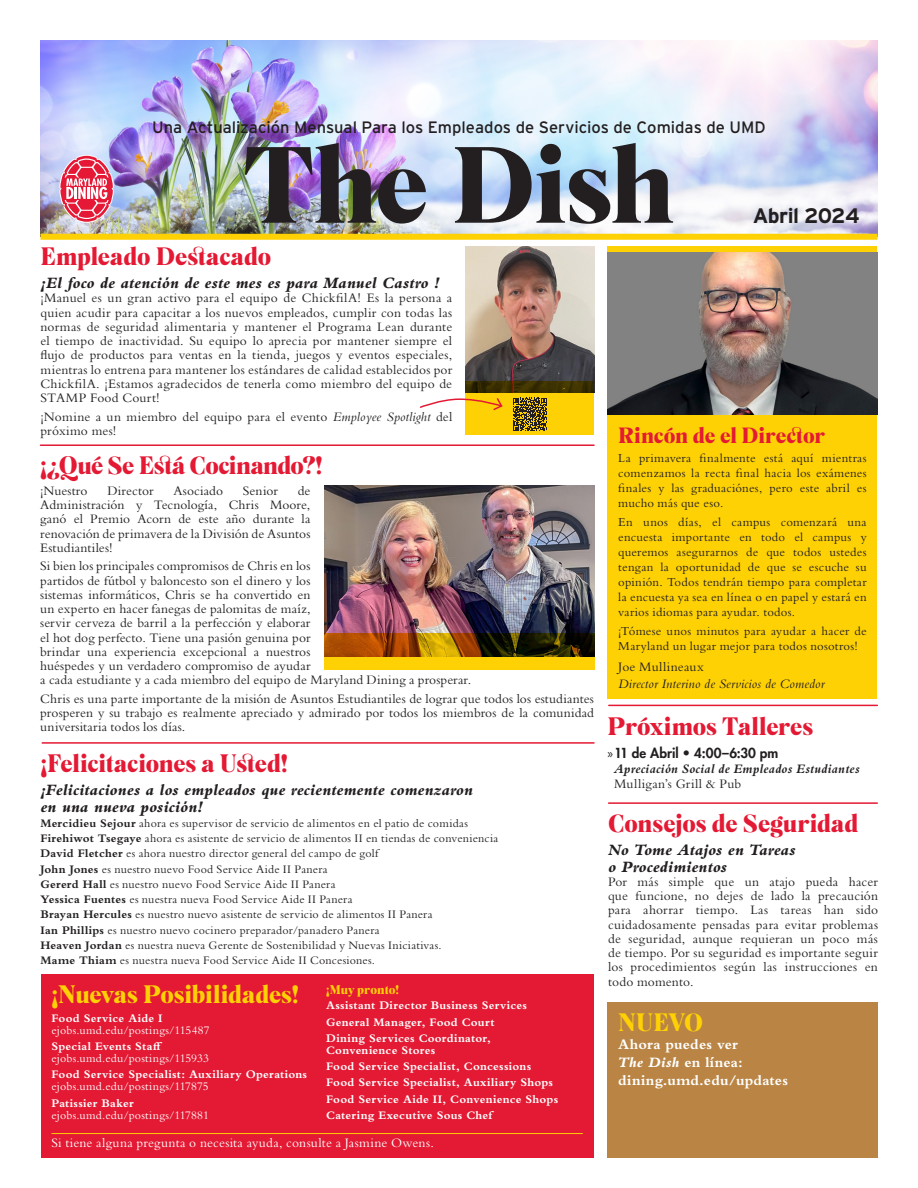
<style>
.page{position:relative;width:918px;height:1188px;background:#fff}
.page>*{position:absolute;margin:0;border:0;box-sizing:border-box;transform-origin:0 0}
.t1{font:105px "Mogan";letter-spacing:-.02em;color:#231f20}
.Headers{font:24px "Mogan";letter-spacing:-.01em;color:#e41933}
.Headers-2{font:24px "Mogan";letter-spacing:-.01em;color:#fed105}
.Headers-3{font:21px "Mogan";color:#e41933}
.t2{font:700 21px "Interstate";letter-spacing:-.03em;color:#231f20}
.Body{font:italic 800 16.5px/16.5px "Bembo Std";letter-spacing:.01em;color:#231f20}
.t3{font:16.5px "Interstate";color:#231f20}
.Body-2{font:700 15px/18px "Bembo Std";letter-spacing:.015em;color:#fff}
.Body-3{font:13.5px/14.2px "Bembo Std";letter-spacing:.005em;color:#231f20;text-align:justify}
.t4{font:italic 700 13.5px/15px "Bembo Std";letter-spacing:.015em;color:#231f20}
.Body-4{font:13.5px "Bembo Std";letter-spacing:.015em;color:#fff}
.Body-5{font:italic 13.5px/16.5px "Bembo Std";letter-spacing:.015em;color:#231f20}
.Body-6{font:12.75px/15px "Bembo Std";letter-spacing:.02em;color:#231f20;text-align:justify}
.Body-7{font:12px "Bembo Std";letter-spacing:.02em;color:#231f20}
.Body-8{font:700 12px/12px "Bembo Std";letter-spacing:.02em;color:#fff}
.Body-9{font:12px/12px "Bembo Std";letter-spacing:.015em;color:#fff}
.Headers-4{font:12px "Mogan";letter-spacing:.005em;color:#fed105}
.s1{font-style:italic}
.s2{font-weight:700}
.s3{font-weight:400}
.s4{font-style:normal}
.s5{font-family:"Myriad Pro";font-weight:400;font-style:normal}
.s6{font-family:"Futura Std";font-weight:800;font-style:normal}
.s7{font-weight:400;font-style:normal}
.s8{font-weight:800;font-style:italic}
</style>
<div class="page">
<img style="left:40px;top:40px;width:838px;height:194px">
<svg style="left:59px;top:155px;width:55px;height:68px;background:#e27d91"></svg>
<div style="left:40px;top:234px;width:838px;height:6px;background:#fed105"></div>
<div style="left:41px;top:974px;width:553px;height:184px;background:#e41933"></div>
<hr style="left:51px;top:1133px;width:532px;height:1px;background:#fed105">
<img style="left:466px;top:247px;width:128px;height:135px">
<svg style="left:466px;top:382px;width:128px;height:53px;background:#c8a403"></svg>
<div style="left:608px;top:246px;width:270px;height:452px;background:#fed105"></div>
<img style="left:608px;top:252px;width:270px;height:162px">
<svg style="left:513px;top:398px;width:34px;height:33px"></svg>
<svg style="left:419px;top:397px;width:85px;height:14px"></svg>
<hr style="left:40px;top:444px;width:554px;height:2px;background:#e41933">
<hr style="left:42px;top:742px;width:552px;height:2px;background:#e41933">
<hr style="left:609px;top:705px;width:268px;height:1px;background:#e41933">
<hr style="left:609px;top:802px;width:268px;height:2px;background:#e41933">
<img style="left:324px;top:485px;width:270px;height:148px">
<svg style="left:324px;top:633px;width:270px;height:36px;background:#9f7002"></svg>
<div style="left:607px;top:1002px;width:271px;height:156px;background:#ba8544"></div>
<p class="t3" style="left:152px;top:117px;width:615px">Una Actualización Mensual Para los Empleados de Servicios de Comidas de UMD</p>
<p class="t1" style="left:243px;top:117px;width:434px">The Dish</p>
<p class="t2" style="left:753px;top:203px;width:108px">Abril 2024</p>
<p class="Headers" style="left:40px;top:241px;width:232px">Empleado Destacado</p>
<p class="Body" style="left:40px;top:275px;width:400px">¡El foco de atención de este mes es para Manuel Castro !</p>
<p class="Body-3" style="left:40px;top:291px;width:413px">¡Manuel es un gran activo para el equipo de ChickfilA! Es la persona a quien acudir para capacitar a los nuevos empleados, cumplir con todas las normas de seguridad alimentaria y mantener el Programa Lean durante el tiempo de inactividad. Su equipo lo aprecia por mantener siempre el flujo de productos para ventas en la tienda, juegos y eventos especiales, mientras lo entrena para mantener los estándares de calidad establecidos por ChickfilA. ¡Estamos agradecidos de tenerla como miembro del equipo de STAMP Food Court!</p>
<p class="Body-3" style="left:40px;top:409px;width:413px">¡Nomine a un miembro del equipo para el evento <span class="s1">Employee Spotlight</span> del próximo mes!</p>
<p class="Headers" style="left:40px;top:450px;width:284px">¡¿Qué Se Está Cocinando?!</p>
<p class="Body-3" style="left:40px;top:483px;width:49px">¡Nuestro</p>
<p class="Body-3" style="left:107px;top:483px;width:48px">Director</p>
<p class="Body-3" style="left:173px;top:483px;width:51px">Asociado</p>
<p class="Body-3" style="left:243px;top:483px;width:36px">Senior</p>
<p class="Body-3" style="left:40px;top:483px;width:272px;text-indent:257px">de Administración y Tecnología, Chris Moore, ganó el Premio Acorn de este año durante la renovación de primavera de la División de Asuntos Estudiantiles!</p>
<p class="Body-3" style="left:40px;top:559px;width:433px;text-align:left">Si bien los principales compromisos de Chris en los<br>partidos de fútbol y baloncesto son el dinero y los<br>sistemas informáticos, Chris se ha convertido en<br>un experto en hacer fanegas de palomitas de maíz,<br>servir cerveza de barril a la perfección y elaborar<br>el hot dog perfecto. Tiene una pasión genuina por<br>brindar una experiencia excepcional a nuestros<br>huéspedes y un verdadero compromiso de ayudar<br>a cada estudiante y a cada miembro del equipo de Maryland Dining a prosperar.</p>
<p class="Body-3" style="left:40px;top:691px;width:555px">Chris es una parte importante de la misión de Asuntos Estudiantiles de lograr que todos los estudiantes prosperen y su trabajo es realmente apreciado y admirado por todos los miembros de la comunidad universitaria todos los días.</p>
<p class="Headers" style="left:40px;top:748px;width:249px">¡Felicitaciones a Usted!</p>
<p class="Body" style="left:40px;top:782px;width:434px">¡Felicitaciones a los empleados que recientemente comenzaron en una nueva posición!</p>
<p class="Body-7" style="left:40px;top:816px;width:429px"><span class="s2">Mercidieu Sejour</span> ahora es supervisor de servicio de alimentos en el patio de comidas</p>
<p class="Body-7" style="left:40px;top:831px;width:459px"><span class="s2">Firehiwot Tsegaye</span> ahora es asistente de servicio de alimentos II en tiendas de conveniencia</p>
<p class="Body-7" style="left:40px;top:847px;width:340px"><span class="s2">David Fletcher</span> es ahora nuestro director general del campo de golf</p>
<p class="Body-7" style="left:40px;top:862px;width:289px"><span class="s2">John Jones</span> es nuestro nuevo Food Service Aide II Panera</p>
<p class="Body-7" style="left:40px;top:877px;width:297px"><span class="s2">Gererd Hall</span> es nuestro nuevo Food Service Aide II Panera</p>
<p class="Body-7" style="left:40px;top:892px;width:314px"><span class="s2">Yessica Fuentes</span> es nuestra nueva Food Service Aide II Panera</p>
<p class="Body-7" style="left:40px;top:908px;width:394px"><span class="s2">Brayan Hercules</span> es nuestro nuevo asistente de servicio de alimentos II Panera</p>
<p class="Body-7" style="left:40px;top:923px;width:341px"><span class="s2">Ian Phillips</span> es nuestro nuevo cocinero preparador/panadero Panera</p>
<p class="Body-7" style="left:40px;top:938px;width:403px"><span class="s2">Heaven Jordan</span> es nuestra nueva Gerente de Sostenibilidad y Nuevas Iniciativas.</p>
<p class="Body-7" style="left:40px;top:953px;width:336px"><span class="s2">Mame Thiam</span> es nuestra nueva Food Service Aide II Concesiones.</p>
<p class="Headers-2" style="left:51px;top:979px;width:249px">¡Nuevas Posibilidades!</p>
<p class="Body-9" style="left:51px;top:1012px;width:160px"><span class="s2">Food Service Aide I </span>ejobs.umd.edu/postings/115487</p>
<p class="Body-9" style="left:51px;top:1040px;width:159px"><span class="s2">Special Events Staff </span>ejobs.umd.edu/postings/115933</p>
<p class="Body-8" style="left:51px;top:1069px;width:257px">Food Service Specialist: Auxiliary Operations <span class="s3">ejobs.umd.edu/postings/117875</span></p>
<p class="Body-9" style="left:51px;top:1097px;width:159px"><span class="s2">Patissier Baker </span>ejobs.umd.edu/postings/117881</p>
<p class="Headers-4" style="left:326px;top:982px;width:75px">¡Muy pronto!</p>
<p class="Body-8" style="left:326px;top:999px;width:202px">Assistant Director Business Services</p>
<p class="Body-8" style="left:326px;top:1016px;width:170px">General Manager, Food Court</p>
<p class="Body-8" style="left:326px;top:1032px;width:166px">Dining Services Coordinator,<br>Convenience Stores</p>
<p class="Body-8" style="left:326px;top:1060px;width:207px">Food Service Specialist, Concessions</p>
<p class="Body-8" style="left:326px;top:1077px;width:228px">Food Service Specialist, Auxiliary Shops</p>
<p class="Body-8" style="left:326px;top:1093px;width:234px">Food Service Aide II, Convenience Shops</p>
<p class="Body-8" style="left:326px;top:1109px;width:168px">Catering Executive Sous Chef</p>
<p class="Body-4" style="left:51px;top:1135px;width:384px">Si tiene alguna pregunta o necesita ayuda, consulte a Jasmine Owens.</p>
<p class="Headers-3" style="left:618px;top:422px;width:208px">Rincón de el Director</p>
<p class="Body-6" style="left:618px;top:450px;width:250px">La primavera finalmente está aquí mientras comenzamos la recta final hacia los exámenes finales y las graduaciónes, pero este abril es mucho más que eso.</p>
<p class="Body-6" style="left:618px;top:514px;width:250px">En unos días, el campus comenzará una encuesta importante en todo el campus y queremos asegurarnos de que todos ustedes tengan la oportunidad de que se escuche su opinión. Todos tendrán tiempo para completar la encuesta ya sea en línea o en papel y estará en varios idiomas para ayudar. todos.</p>
<p class="Body-6" style="left:618px;top:623px;width:250px">¡Tómese unos minutos para ayudar a hacer de<br>Maryland un lugar mejor para todos nosotros!</p>
<p class="Body-5" style="left:618px;top:658px;width:208px"><span class="s4">Joe Mullineaux<br></span>Director Interino de Servicios de Comedor</p>
<p class="Headers" style="left:607px;top:710px;width:207px">Próximos Talleres</p>
<p class="t4" style="left:614px;top:746px;width:247px;text-indent:-7px"><span class="s5">»</span><span class="s6">11 de Abril • 4:00–6:30 pm<br></span>Apreciación Social de Empleados Estudiantes<br><span class="s7">Mulligan’s Grill &amp; Pub</span></p>
<p class="Headers" style="left:608px;top:808px;width:252px">Consejos de Seguridad</p>
<p class="Body" style="left:608px;top:842px;width:189px">No Tome Atajos en Tareas o Procedimientos</p>
<p class="Body-3" style="left:608px;top:874px;width:272px">Por más simple que un atajo pueda hacer que funcione, no dejes de lado la precaución para ahorrar tiempo. Las tareas han sido cuidadosamente pensadas para evitar problemas de seguridad, aunque requieran un poco más de tiempo. Por su seguridad es importante seguir los procedimientos según las instrucciones en todo momento.</p>
<p class="Headers-2" style="left:618px;top:1006px;width:86px">NUEVO</p>
<p class="Body-2" style="left:618px;top:1035px;width:171px">Ahora puedes ver<br><span class="s8">The Dish</span> en línea: dining.umd.edu/updates</p>
</div>
